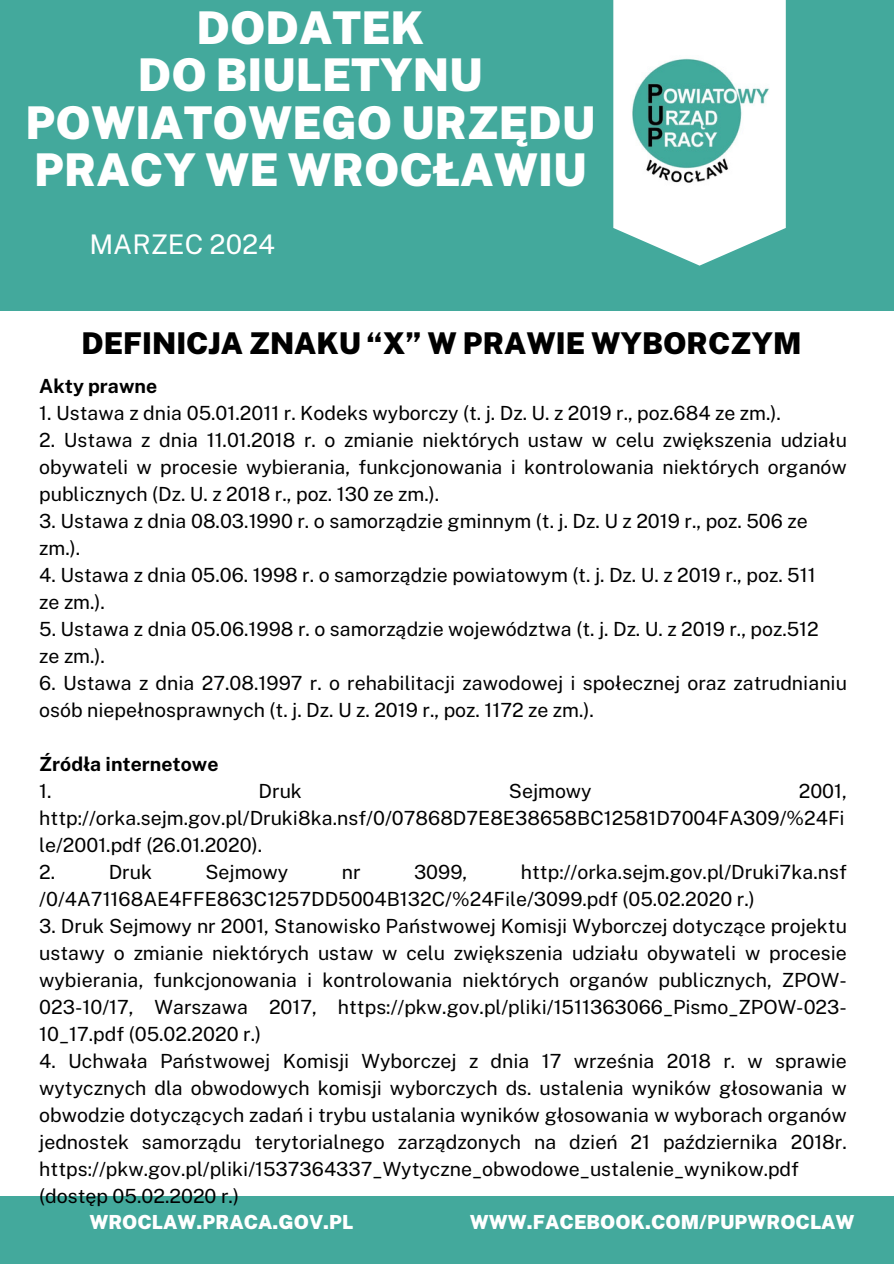
<style>
.page{position:relative;width:894px;height:1264px;background:#fff}
.page>*{position:absolute;margin:0;border:0;box-sizing:border-box;transform-origin:0 0}
.t1{font:900 45.15px/47.2px "Public Sans";color:#fff;text-align:center}
.t2{font:900 30px "Public Sans";color:#000}
.t3{font:27px "Public Sans";color:#fff}
.t4{font:19.5px/27px "Public Sans";color:#000;text-align:justify}
.t5{font:700 19.5px "Public Sans";color:#000}
.t6{font:900 19.35px "Public Sans";color:#fff}
</style>
<div class="page">
<div style="left:0;top:0;width:893px;height:311px;background:#43a99c"></div>
<svg style="left:613px;top:0;width:172px;height:265px;background:#e8f4f3"></svg>
<div style="left:0;top:1195px;width:893px;height:68px;background:#43a99c"></div>
<img style="left:629px;top:55px;width:140px;height:132px">
<h3 class="t1" style="left:25px;top:4px;width:571px">DODATEK<br>DO BIULETYNU<br>POWIATOWEGO URZĘDU<br>PRACY WE WROCŁAWIU</h3>
<p class="t3" style="left:89px;top:228px;width:187px">MARZEC 2024</p>
<p class="t2" style="left:81px;top:325px;width:721px">DEFINICJA ZNAKU “X” W PRAWIE WYBORCZYM</p>
<p class="t5" style="left:39px;top:374px;width:119px">Akty prawne</p>
<p class="t4" style="left:39px;top:399px;width:742px">1. Ustawa z dnia 05.01.2011 r. Kodeks wyborczy (t. j. Dz. U. z 2019 r., poz.684 ze zm.).</p>
<p class="t4" style="left:39px;top:426px;width:808px">2. Ustawa z dnia 11.01.2018 r. o zmianie niektórych ustaw w celu zwiększenia udziału obywateli w procesie wybierania, funkcjonowania i kontrolowania niektórych organów publicznych (Dz. U. z 2018 r., poz. 130 ze zm.).</p>
<p class="t4" style="left:39px;top:507px;width:769px">3. Ustawa z dnia 08.03.1990 r. o samorządzie gminnym (t. j. Dz. U z 2019 r., poz. 506 ze</p>
<p class="t4" style="left:39px;top:534px;width:42px">zm.).</p>
<p class="t4" style="left:39px;top:561px;width:777px">4. Ustawa z dnia 05.06. 1998 r. o samorządzie powiatowym (t. j. Dz. U. z 2019 r., poz. 511</p>
<p class="t4" style="left:39px;top:588px;width:67px">ze zm.).</p>
<p class="t4" style="left:39px;top:615px;width:780px">5. Ustawa z dnia 05.06.1998 r. o samorządzie województwa (t. j. Dz. U. z 2019 r., poz.512</p>
<p class="t4" style="left:39px;top:642px;width:67px">ze zm.).</p>
<p class="t4" style="left:39px;top:669px;width:808px">6. Ustawa z dnia 27.08.1997 r. o rehabilitacji zawodowej i społecznej oraz zatrudnianiu osób niepełnosprawnych (t. j. Dz. U z. 2019 r., poz. 1172 ze zm.).</p>
<p class="t5" style="left:39px;top:752px;width:181px">Źródła internetowe</p>
<p class="t4" style="left:39px;top:777px;width:14px">1.</p>
<p class="t4" style="left:258px;top:777px;width:45px">Druk</p>
<p class="t4" style="left:508px;top:777px;width:84px">Sejmowy</p>
<p class="t4" style="left:39px;top:777px;width:808px;text-indent:759px">2001, http://orka.sejm.gov.pl/Druki8ka.nsf/0/07868D7E8E38658BC12581D7004FA309/%24Fi le/2001.pdf (26.01.2020).</p>
<p class="t4" style="left:39px;top:858px;width:18px">2.</p>
<p class="t4" style="left:109px;top:858px;width:45px">Druk</p>
<p class="t4" style="left:205px;top:858px;width:84px">Sejmowy</p>
<p class="t4" style="left:341px;top:858px;width:20px">nr</p>
<p class="t4" style="left:414px;top:858px;width:55px">3099,</p>
<p class="t4" style="left:39px;top:858px;width:808px;text-indent:481px">http://orka.sejm.gov.pl/Druki7ka.nsf /0/4A71168AE4FFE863C1257DD5004B132C/%24File/3099.pdf (05.02.2020 r.)</p>
<p class="t4" style="left:39px;top:912px;width:808px">3. Druk Sejmowy nr 2001, Stanowisko Państwowej Komisji Wyborczej dotyczące projektu ustawy o zmianie niektórych ustaw w celu zwiększenia udziału obywateli w procesie wybierania, funkcjonowania i kontrolowania niektórych organów publicznych, ZPOW-023-10/17, Warszawa 2017, https://pkw.gov.pl/pliki/1511363066_Pismo_ZPOW-023- 10_17.pdf (05.02.2020 r.)</p>
<h4 class="t4" style="left:39px;top:1047px;width:808px;text-align:left">4. Uchwała Państwowej Komisji Wyborczej z dnia 17 września 2018 r. w sprawie wytycznych dla obwodowych komisji wyborczych ds. ustalenia wyników głosowania w obwodzie dotyczących zadań i trybu ustalania wyników głosowania w wyborach organów jednostek samorządu terytorialnego zarządzonych na dzień 21 października 2018r. https://pkw.gov.pl/pliki/1537364337_Wytyczne_obwodowe_ustalenie_wynikow.pdf (dostęp 05.02.2020 r.)</h4>
<p class="t6" style="left:89px;top:1210px;width:265px">WROCLAW.PRACA.GOV.PL</p>
<h2 class="t6" style="left:469px;top:1210px;width:386px">WWW.FACEBOOK.COM/PUPWROCLAW</h2>
</div>
